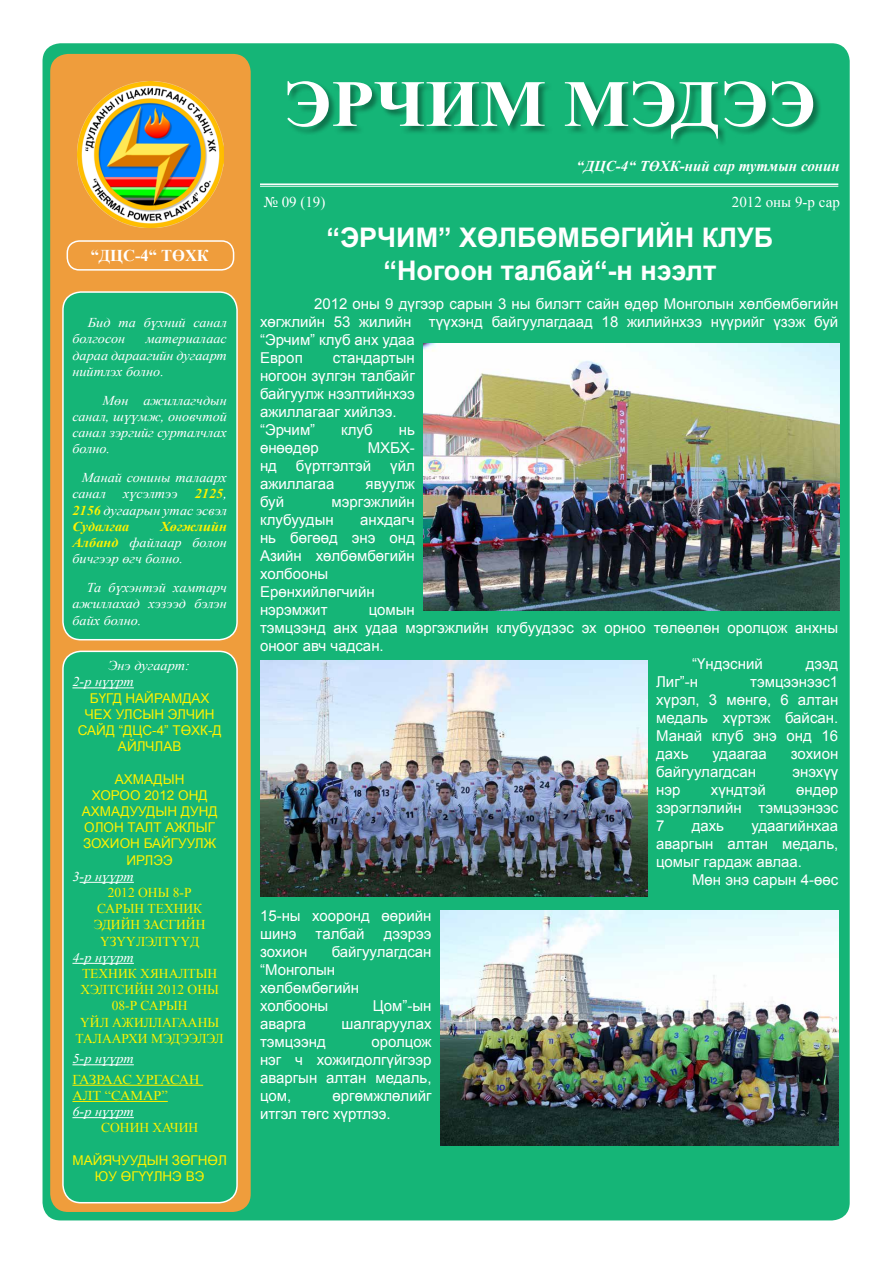
<style>
.page{position:relative;width:893px;height:1263px;background:#fff}
.page>*{position:absolute;margin:0;border:0;box-sizing:border-box;transform-origin:0 0}
.t1{font:700 66px "Times New Roman";color:#fff;scale:1.06 1}
.t2{font:700 27px/32.4px "Arial";color:#fff;text-align:center}
.t3{font:700 16.5px "Times New Roman";color:#fff}
.t4{font:15px/18px "Arial";color:#fff}
.t5{font:italic 700 15px "Times New Roman";color:#fff}
.t6{font:15px "Times New Roman";color:#fff}
.t7{font:italic 13.5px/16.2px "Times New Roman";color:#fff;text-align:justify;scale:1.06 1}
.t8{font:13.5px/16.2px "Arial";color:#fff200;text-align:center}
.t9{font:13.5px/16.2px "Times New Roman";color:#fff200;text-align:center}
.t10{font:13.5px/16.2px "Times New Roman";color:#fff200;scale:1.06 1}
.s1{font-weight:700;color:#fff200}
</style>
<div class="page">
<div style="left:43px;top:43px;width:807px;height:1177px;background:#15b577;border-radius:18px"></div>
<div style="left:50px;top:54px;width:201px;height:1158px;background:#ef9d3c;border-radius:18px"></div>
<img style="left:77px;top:81px;width:147px;height:146px">
<div style="left:67px;top:240px;width:167px;height:31px;border:2px solid #fff;border-radius:12px"></div>
<div style="left:287px;top:81px;width:535px;height:66px;background:#000;opacity:.36"></div>
<hr style="left:260px;top:183px;width:578px;height:2px;background:#fff">
<hr style="left:260px;top:186px;width:578px;height:1px;background:#fff">
<div style="left:63px;top:292px;width:174px;height:348px;background:#15b577;border-radius:18px"></div>
<div style="left:62px;top:291px;width:176px;height:349px;border:2px solid #fff;border-radius:18px"></div>
<div style="left:63px;top:651px;width:174px;height:552px;background:#15b577;border-radius:18px"></div>
<hr style="left:72px;top:687px;width:62px;height:1px;background:#fff">
<hr style="left:80px;top:882px;width:54px;height:1px;background:#fff">
<hr style="left:72px;top:963px;width:62px;height:1px;background:#fff">
<hr style="left:72px;top:1064px;width:62px;height:1px;background:#fff">
<hr style="left:72px;top:1085px;width:131px;height:1px;background:#fff200">
<hr style="left:72px;top:1101px;width:96px;height:1px;background:#fff200">
<hr style="left:72px;top:1117px;width:62px;height:1px;background:#fff">
<div style="left:62px;top:651px;width:176px;height:552px;border:2px solid #fff;border-radius:18px"></div>
<img style="left:423px;top:344px;width:417px;height:267px">
<img style="left:440px;top:910px;width:398px;height:236px">
<img style="left:260px;top:661px;width:388px;height:236px">
<p class="t3" style="left:91px;top:244px;width:120px">“ДЦС-4“ ТӨХК</p>
<p class="t7" style="left:72px;top:314px;width:147px;text-indent:15px">Бид та бүхний санал болгосон</p>
<p class="t7" style="left:72px;top:330px;width:147px;text-indent:73px">материалаас дараа дараагийн дугаарт нийтлэх болно.</p>
<p class="t7" style="left:72px;top:392px;width:147px;text-indent:30px">Мөн ажиллагчдын санал, шүүмж, оновчтой санал зэргийг сурталчлах болно.</p>
<p class="t7" style="left:72px;top:469px;width:147px;text-indent:9px">Манай сонины талаарх санал</p>
<p class="t7" style="left:72px;top:485px;width:147px;text-indent:122px"><span class="s1">2125</span>, <span class="s1">2156</span> дугаарын утас эсвэл <span class="s1">Судалгаа</span></p>
<p class="t7" style="left:123px;top:485px;width:53px">хүсэлтээ</p>
<p class="t7" style="left:72px;top:518px;width:147px;text-indent:88px"><span class="s1">Хөгжлийн Албанд</span> файлаар болон бичгээр өгч болно.</p>
<p class="t7" style="left:72px;top:579px;width:147px;text-indent:14px">Та бүхэнтэй хамтарч ажиллахад хэзээд бэлэн байх болно.</p>
<p class="t7" style="left:72px;top:657px;width:112px;text-indent:36px">Энэ дугаарт:<br>2-р нүүрт</p>
<p class="t8" style="left:78px;top:690px;width:145px">БҮГД НАЙРАМДАХ<br>ЧЕХ УЛСЫН ЭЛЧИН<br>САЙД “ДЦС-4” ТӨХК-Д<br>АЙЛЧЛАВ</p>
<p class="t8" style="left:82px;top:771px;width:137px">АХМАДЫН<br>ХОРОО 2012 ОНД<br>АХМАДУУДЫН ДУНД<br>ОЛОН ТАЛТ АЖЛЫГ<br>ЗОХИОН БАЙГУУЛЖ<br>ИРЛЭЭ</p>
<p class="t7" style="left:72px;top:868px;width:59px">3-р нүүрт</p>
<p class="t9" style="left:94px;top:884px;width:113px">2012 ОНЫ 8-Р<br>САРЫН ТЕХНИК<br>ЭДИЙН ЗАСГИЙН<br>ҮЗҮҮЛЭЛТҮҮД</p>
<p class="t7" style="left:72px;top:949px;width:59px">4-р нүүрт</p>
<p class="t9" style="left:76px;top:965px;width:150px">ТЕХНИК ХЯНАЛТЫН<br>ХЭЛТСИЙН 2012 ОНЫ<br>08-Р САРЫН<br>ҮЙЛ АЖИЛЛАГААНЫ<br>ТАЛААРХИ МЭДЭЭЛЭЛ</p>
<p class="t7" style="left:72px;top:1050px;width:59px">5-р нүүрт</p>
<p class="t10" style="left:72px;top:1071px;width:121px">ГАЗРААС УРГАСАН<br>АЛТ “САМАР”</p>
<p class="t7" style="left:72px;top:1103px;width:59px">6-р нүүрт</p>
<p class="t9" style="left:101px;top:1119px;width:99px">СОНИН ХАЧИН</p>
<p class="t8" style="left:72px;top:1152px;width:156px">МАЙЯЧУУДЫН ЗӨГНӨЛ<br>ЮУ ӨГҮҮЛНЭ ВЭ</p>
<h1 class="t1" style="left:284px;top:58px;width:503px">ЭРЧИМ МЭДЭЭ</h1>
<p class="t5" style="left:576px;top:155px;width:265px">“ДЦС-4“ ТӨХК-ний сар тутмын сонин</p>
<p class="t6" style="left:264px;top:192px;width:63px">№ 09 (19)</p>
<p class="t6" style="left:732px;top:192px;width:109px">2012 оны 9-р сар</p>
<h2 class="t2" style="left:327px;top:222px;width:448px">“ЭРЧИМ” ХӨЛБӨМБӨГИЙН КЛУБ “Ногоон талбай“-н нээлт</h2>
<p class="t4" style="left:260px;top:295px;width:580px;text-indent:54px">2012 оны 9 дүгээр сарын 3 ны билэгт сайн өдөр Монголын хөлбөмбөгийн хөгжлийн 53 жилийн түүхэнд байгуулагдаад 18 жилийнхээ нүүрийг үзэж буй “Эрчим” клуб анх удаа<br>Европ</p>
<p class="t4" style="left:260px;top:349px;width:156px;text-indent:73px">стандартын ногоон зүлгэн талбайг байгуулж нээлтийнхээ ажиллагааг хийлээ. “Эрчим”</p>
<p class="t4" style="left:341px;top:421px;width:33px">клуб</p>
<p class="t4" style="left:399px;top:421px;width:18px">нь</p>
<p class="t4" style="left:260px;top:439px;width:60px">өнөөдөр</p>
<p class="t4" style="left:368px;top:439px;width:49px">МХБХ-</p>
<p class="t4" style="left:260px;top:457px;width:19px">нд</p>
<p class="t4" style="left:296px;top:457px;width:77px">бүртгэлтэй</p>
<p class="t4" style="left:390px;top:457px;width:26px">үйл</p>
<p class="t4" style="left:260px;top:475px;width:76px">ажиллагаа</p>
<p class="t4" style="left:366px;top:475px;width:51px">явуулж</p>
<p class="t4" style="left:260px;top:493px;width:26px">буй</p>
<p class="t4" style="left:260px;top:493px;width:156px;text-indent:72px">мэргэжлийн клубуудын</p>
<p class="t4" style="left:260px;top:511px;width:156px;text-indent:100px">анхдагч нь бөгөөд энэ онд<br>Азийн хөлбөмбөгийн холбооны<br>Ерөнхийлөгчийн нэрэмжит</p>
<p class="t4" style="left:369px;top:601px;width:48px">цомын</p>
<p class="t4" style="left:260px;top:619px;width:580px">тэмцээнд анх удаа мэргэжлийн клубуудээс эх орноо төлөөлөн оролцож анхны</p>
<p class="t4" style="left:260px;top:637px;width:125px">оноог авч чадсан.</p>
<p class="t4" style="left:692px;top:655px;width:72px">“Үндэсний</p>
<p class="t4" style="left:806px;top:655px;width:34px">дээд</p>
<p class="t4" style="left:656px;top:673px;width:43px">Лиг”-н</p>
<p class="t4" style="left:656px;top:673px;width:184px;text-align:justify;text-indent:94px">тэмцээнээс1 хүрэл, 3 мөнгө, 6 алтан медаль хүртэж байсан.<br>Манай клуб энэ онд 16 дахь</p>
<p class="t4" style="left:713px;top:745px;width:56px">удаагаа</p>
<p class="t4" style="left:791px;top:745px;width:49px">зохион</p>
<p class="t4" style="left:656px;top:763px;width:101px">байгуулагдсан</p>
<p class="t4" style="left:792px;top:763px;width:47px">энэхүү</p>
<p class="t4" style="left:656px;top:781px;width:26px">нэр</p>
<p class="t4" style="left:711px;top:781px;width:56px">хүндтэй</p>
<p class="t4" style="left:656px;top:781px;width:184px;text-align:justify;text-indent:140px">өндөр зэрэглэлийн тэмцээнээс 7</p>
<p class="t4" style="left:656px;top:817px;width:184px;text-align:justify;text-indent:95px">удаагийнхаа аваргын алтан медаль, цомыг гардаж авлаа.</p>
<p class="t4" style="left:692px;top:871px;width:148px">Мөн энэ сарын 4-өөс</p>
<p class="t4" style="left:692px;top:817px;width:34px">дахь</p>
<p class="t4" style="left:260px;top:907px;width:173px">15-ны хооронд өөрийн шинэ</p>
<p class="t4" style="left:316px;top:925px;width:50px">талбай</p>
<p class="t4" style="left:384px;top:925px;width:49px">дээрээ</p>
<p class="t4" style="left:260px;top:943px;width:173px;text-indent:72px">байгуулагдсан “Монголын хөлбөмбөгийн<br>холбооны</p>
<p class="t4" style="left:260px;top:943px;width:49px">зохион</p>
<p class="t4" style="left:373px;top:997px;width:60px">Цом”-ын</p>
<p class="t4" style="left:260px;top:1015px;width:48px">аварга</p>
<p class="t4" style="left:341px;top:1015px;width:92px">шалгаруулах</p>
<p class="t4" style="left:260px;top:1033px;width:67px">тэмцээнд</p>
<p class="t4" style="left:260px;top:1033px;width:173px;text-align:justify;text-indent:111px">оролцож нэг ч хожигдолгүйгээр аваргын алтан медаль, цом,</p>
<p class="t4" style="left:260px;top:1087px;width:173px;text-indent:73px">өргөмжлөлийг итгэл төгс хүртлээ.</p>
</div>
